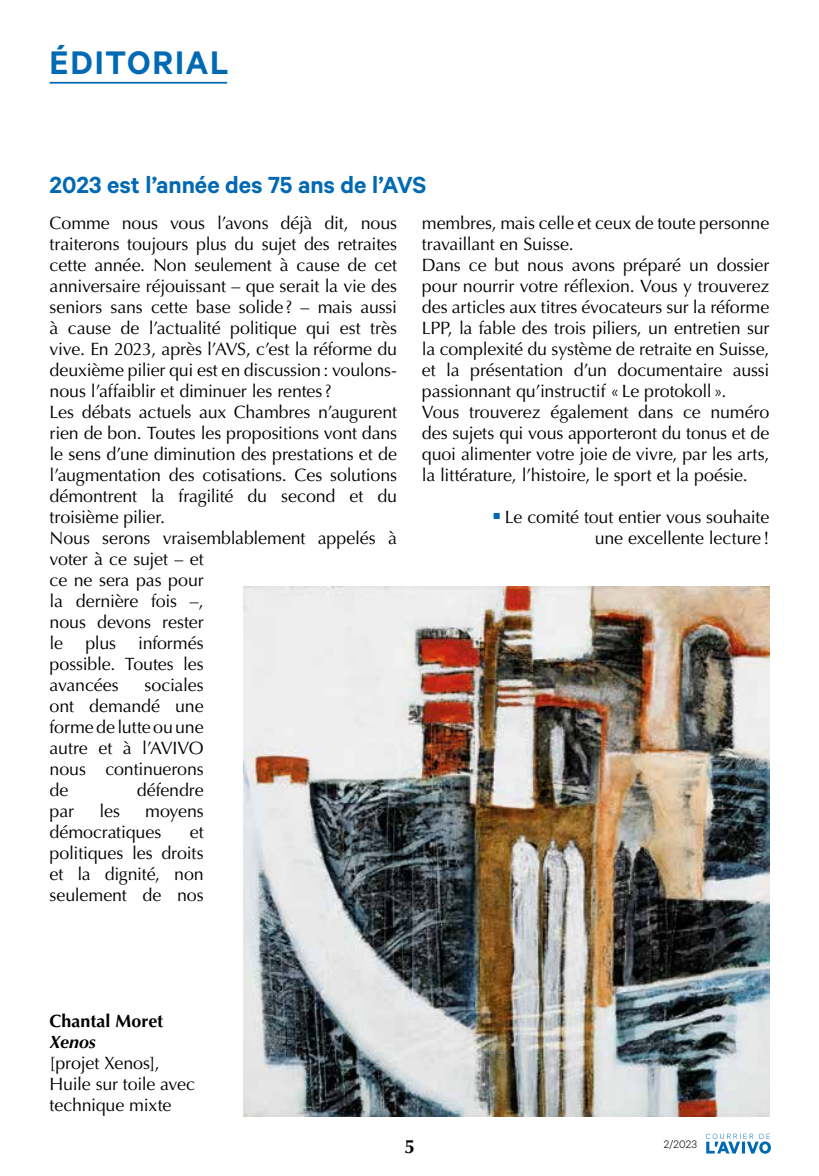
<style>
.page{position:relative;width:819px;height:1176px;background:#fff}
.page>*{position:absolute;margin:0;border:0;box-sizing:border-box;transform-origin:0 0}
.t1{font:600 36.75px "Calibre";letter-spacing:.045em;color:#0069b4}
.t2{font:600 26.25px "Calibre";color:#0069b4}
.t3{font:700 19.25px "Optima LT Std";color:#000}
.t4{font:17.85px/21px "Optima LT Std";letter-spacing:-.01em;color:#000}
.t5{font:700 17.85px "Optima LT Std";color:#000}
.t6{font:italic 700 17.85px "Optima LT Std";color:#000}
.t7{font:300 12.25px "Calibre";color:#000}
</style>
<div class="page">
<svg style="left:706px;top:1133px;width:64px;height:20px"></svg>
<hr style="left:50px;top:82px;width:177px;height:2px;background:#0069b4">
<img style="left:243px;top:586px;width:526px;height:530px">
<h1 class="t1" style="left:50px;top:41px;width:180px">ÉDITORIAL</h1>
<h2 class="t2" style="left:50px;top:170px;width:378px">2023 est l’année des 75 ans de l’AVS</h2>
<p class="t4" style="left:50px;top:213px;width:349px">Comme nous vous l’avons déjà dit, nous traiterons toujours plus du sujet des retraites cette année. Non seulement à cause de cet anniversaire réjouissant – que serait la vie des seniors sans cette base solide? – mais aussi à cause de l’actualité politique qui est très vive. En 2023, après l’AVS, c’est la réforme du deuxième pilier qui est en discussion: voulons&shy;nous l’affaiblir et diminuer les rentes?<br>Les débats actuels aux Chambres n’augurent rien de bon. Toutes les propositions vont dans le sens d’une diminution des prestations et de l’augmentation des cotisations. Ces solutions démontrent la fragilité du second et du troisième pilier.<br>Nous serons vraisemblablement appelés à voter à ce sujet – et<br>ce ne sera pas pour<br>la dernière fois –,<br>nous devons rester<br>le plus informés<br>possible. Toutes les<br>avancées</p>
<p class="t4" style="left:50px;top:674px;width:156px;text-align:justify;text-indent:95px">sociales ont demandé une forme de lutte ou une autre et à l’AVIVO nous continuerons de</p>
<p class="t4" style="left:137px;top:779px;width:68px">défendre</p>
<p class="t4" style="left:50px;top:800px;width:26px">par</p>
<p class="t4" style="left:99px;top:800px;width:22px">les</p>
<p class="t4" style="left:50px;top:800px;width:155px;text-indent:95px">moyens démocratiques</p>
<p class="t4" style="left:50px;top:821px;width:156px;text-align:justify;text-indent:140px">et politiques les droits et la dignité, non seulement de nos</p>
<p class="t4" style="left:422px;top:212px;width:349px">membres, mais celle et ceux de toute personne travaillant en Suisse.<br>Dans ce but nous avons préparé un dossier pour nourrir votre réflexion. Vous y trouverez des articles aux titres évocateurs sur la réforme LPP, la fable des trois piliers, un entretien sur la complexité du système de retraite en Suisse, et la présentation d’un documentaire aussi passionnant qu’instructif «Le protokoll ».<br>Vous trouverez également dans ce numéro des sujets qui vous apporteront du tonus et de quoi alimenter votre joie de vivre, par les arts, la littérature, l’histoire, le sport et la poésie.</p>
<p class="t4" style="left:493px;top:507px;width:277px;text-align:right"><sup>■</sup> Le comité tout entier vous souhaite une excellente lecture!</p>
<p class="t5" style="left:50px;top:1010px;width:115px">Chantal Moret</p>
<p class="t6" style="left:50px;top:1031px;width:48px">Xenos</p>
<p class="t4" style="left:50px;top:1053px;width:147px">[projet Xenos],<br>Huile sur toile avec technique mixte</p>
<p class="t3" style="left:404px;top:1135px;width:12px">5</p>
<p class="t7" style="left:663px;top:1137px;width:35px">2/2023</p>
</div>
